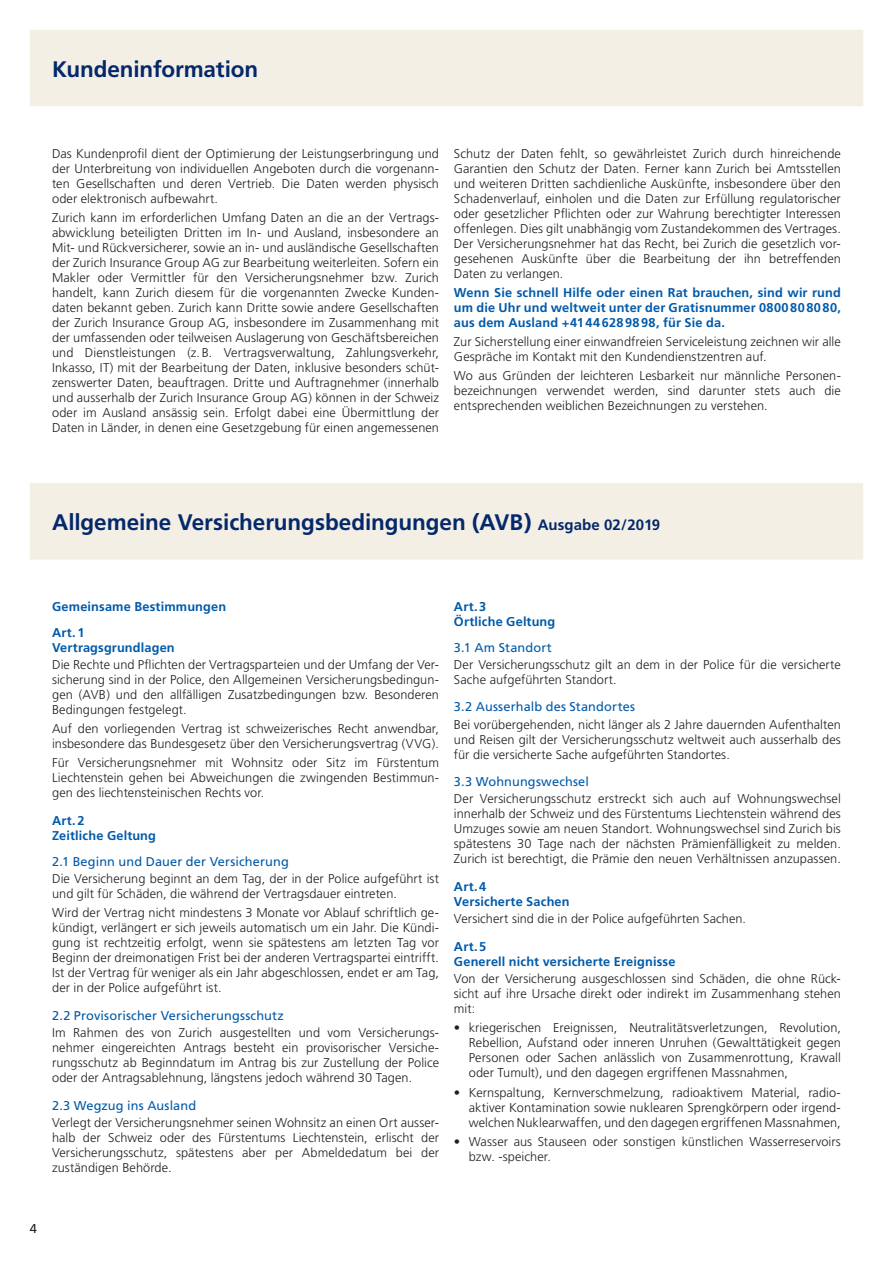
<style>
.page{position:relative;width:893px;height:1263px;background:#fff}
.page>*{position:absolute;margin:0;border:0;box-sizing:border-box;transform-origin:0 0}
.t1{font:700 22.5px "Frutiger";letter-spacing:-.005em;color:#04286b}
.t2{font:300 12.75px/15px "Frutiger";letter-spacing:.005em;color:#231f20;text-align:justify}
.t3{font:700 12.75px/15px "Frutiger";letter-spacing:.015em;color:#015aaa}
.t4{font:12.75px "Frutiger";letter-spacing:.01em;color:#015aaa}
.t5{font:12.75px "Frutiger";color:#231f20}
.s1{font-size:15px}
</style>
<div class="page">
<div style="left:30px;top:30px;width:833px;height:76px;background:#f3efe5"></div>
<div style="left:30px;top:483px;width:833px;height:77px;background:#f3efe5"></div>
<h1 class="t1" style="left:52px;top:56px;width:208px">Kundeninformation</h1>
<p class="t2" style="left:52px;top:146px;width:388px">Das Kundenprofil dient der Optimierung der Leistungserbringung und der Unterbreitung von individuellen Angeboten durch die vorgenann&shy;ten Gesellschaften und deren Vertrieb. Die Daten werden physisch oder elektronisch aufbewahrt.</p>
<p class="t2" style="left:52px;top:210px;width:388px">Zurich kann im erforderlichen Umfang Daten an die an der Vertrags&shy;abwicklung beteiligten Dritten im In- und Ausland, insbesondere an Mit- und Rückversicherer, sowie an in- und ausländische Gesellschaften der Zurich Insurance Group AG zur Bearbeitung weiterleiten. Sofern ein Makler oder Vermittler für den Versicherungsnehmer bzw. Zurich handelt, kann Zurich diesem für die vorgenannten Zwecke Kunden&shy;daten bekannt geben. Zurich kann Dritte sowie andere Gesellschaften der Zurich Insurance Group AG, insbesondere im Zusammenhang mit der umfassenden oder teilweisen Auslagerung von Geschäftsbereichen und Dienstleistungen (z.B. Vertragsverwaltung, Zahlungsverkehr, Inkasso, IT) mit der Bearbeitung der Daten, inklusive besonders schüt&shy;zenswerter Daten, beauftragen. Dritte und Auftragnehmer (innerhalb und ausserhalb der Zurich Insurance Group AG) können in der Schweiz oder im Ausland ansässig sein. Erfolgt dabei eine Übermittlung der Daten in Länder, in denen eine Gesetzgebung für einen angemessenen</p>
<p class="t2" style="left:454px;top:146px;width:388px">Schutz der Daten fehlt, so gewährleistet Zurich durch hinreichende Garantien den Schutz der Daten. Ferner kann Zurich bei Amtsstellen und weiteren Dritten sachdienliche Auskünfte, insbesondere über den Schadenverlauf, einholen und die Daten zur Erfüllung regulatorischer oder gesetzlicher Pflichten oder zur Wahrung berechtigter Interessen offenlegen. Dies gilt unabhängig vom Zustandekommen des Vertrages.<br>Der Versicherungsnehmer hat das Recht, bei Zurich die gesetzlich vor&shy;gesehenen Auskünfte über die Bearbeitung der ihn betreffenden Daten zu verlangen.</p>
<p class="t3" style="left:454px;top:285px;width:388px;text-align:justify">Wenn Sie schnell Hilfe oder einen Rat brauchen, sind wir rund um die Uhr und weltweit unter der Gratisnummer 0800808080, aus dem Ausland +41446289898, für Sie da.</p>
<p class="t2" style="left:454px;top:334px;width:388px">Zur Sicherstellung einer einwandfreien Serviceleistung zeichnen wir alle<br>Gespräche im Kontakt mit den Kundendienstzentren auf.</p>
<p class="t2" style="left:454px;top:368px;width:388px">Wo aus Gründen der leichteren Lesbarkeit nur männliche Personen&shy;bezeichnungen verwendet werden, sind darunter stets auch die entsprechenden weiblichen Bezeichnungen zu verstehen.</p>
<h1 class="t1" style="left:52px;top:509px;width:610px">Allgemeine Versicherungsbedingungen (AVB) <span class="s1">Ausgabe 02/2019</span></h1>
<p class="t3" style="left:52px;top:594px;width:176px;line-height:25.7px">Gemeinsame Bestimmungen<br>Art.1</p>
<p class="t3" style="left:52px;top:640px;width:124px">Vertragsgrundlagen</p>
<p class="t2" style="left:52px;top:657px;width:388px">Die Rechte und Pflichten der Vertragsparteien und der Umfang der Ver&shy;sicherung sind in der Police, den Allgemeinen Versicherungsbedingun&shy;gen (AVB) und den allfälligen Zusatzbedingungen bzw. Besonderen Bedingungen festgelegt.</p>
<p class="t2" style="left:52px;top:721px;width:388px">Auf den vorliegenden Vertrag ist schweizerisches Recht anwendbar, insbesondere das Bundesgesetz über den Versicherungsvertrag (VVG).</p>
<p class="t2" style="left:52px;top:755px;width:388px">Für Versicherungsnehmer mit Wohnsitz oder Sitz im Fürstentum Liechtenstein gehen bei Abweichungen die zwingenden Bestimmun&shy;gen des liechtensteinischen Rechts vor.</p>
<p class="t3" style="left:52px;top:813px;width:105px">Art.2<br>Zeitliche Geltung</p>
<p class="t4" style="left:52px;top:854px;width:238px">2.1 Beginn und Dauer der Versicherung</p>
<p class="t2" style="left:52px;top:871px;width:388px">Die Versicherung beginnt an dem Tag, der in der Police aufgeführt ist und gilt für Schäden, die während der Vertragsdauer eintreten.</p>
<p class="t2" style="left:52px;top:905px;width:388px">Wird der Vertrag nicht mindestens 3 Monate vor Ablauf schriftlich ge&shy;kündigt, verlängert er sich jeweils automatisch um ein Jahr. Die Kündi&shy;gung ist rechtzeitig erfolgt, wenn sie spätestens am letzten Tag vor Beginn der dreimonatigen Frist bei der anderen Vertragspartei eintrifft.<br>Ist der Vertrag für weniger als ein Jahr abgeschlossen, endet er am Tag, der in der Police aufgeführt ist.</p>
<p class="t4" style="left:52px;top:1008px;width:233px">2.2 Provisorischer Versicherungsschutz</p>
<p class="t2" style="left:52px;top:1025px;width:388px">Im Rahmen des von Zurich ausgestellten und vom Versicherungs&shy;nehmer eingereichten Antrags besteht ein provisorischer Versiche&shy;rungsschutz ab Beginndatum im Antrag bis zur Zustellung der Police oder der Antragsablehnung, längstens jedoch während 30 Tagen.</p>
<p class="t4" style="left:52px;top:1098px;width:146px">2.3 Wegzug ins Ausland</p>
<p class="t2" style="left:52px;top:1115px;width:388px">Verlegt der Versicherungsnehmer seinen Wohnsitz an einen Ort ausser&shy;halb der Schweiz oder des Fürstentums Liechtenstein, erlischt der Versicherungsschutz, spätestens aber per Abmeldedatum bei der zuständigen Behörde.</p>
<p class="t3" style="left:454px;top:599px;width:103px">Art.3<br>Örtliche Geltung</p>
<p class="t4" style="left:454px;top:640px;width:99px">3.1 Am Standort</p>
<p class="t2" style="left:454px;top:657px;width:388px">Der Versicherungsschutz gilt an dem in der Police für die versicherte<br>Sache aufgeführten Standort.</p>
<p class="t4" style="left:454px;top:699px;width:183px">3.2 Ausserhalb des Standortes</p>
<p class="t2" style="left:454px;top:717px;width:388px">Bei vorübergehenden, nicht länger als 2 Jahre dauernden Aufenthalten und Reisen gilt der Versicherungsschutz weltweit auch ausserhalb des für die versicherte Sache aufgeführten Standortes.</p>
<p class="t4" style="left:454px;top:774px;width:137px">3.3 Wohnungswechsel</p>
<p class="t2" style="left:454px;top:791px;width:388px">Der Versicherungsschutz erstreckt sich auch auf Wohnungswechsel innerhalb der Schweiz und des Fürstentums Liechtenstein während des Umzuges sowie am neuen Standort. Wohnungswechsel sind Zurich bis spätestens 30 Tage nach der nächsten Prämienfälligkeit zu melden.<br>Zurich ist berechtigt, die Prämie den neuen Verhältnissen anzupassen.</p>
<p class="t3" style="left:454px;top:879px;width:117px">Art.4<br>Versicherte Sachen</p>
<p class="t2" style="left:454px;top:911px;width:294px">Versichert sind die in der Police aufgeführten Sachen.</p>
<p class="t3" style="left:454px;top:939px;width:223px">Art.5<br>Generell nicht versicherte Ereignisse</p>
<p class="t2" style="left:454px;top:971px;width:388px">Von der Versicherung ausgeschlossen sind Schäden, die ohne Rück&shy;sicht auf ihre Ursache direkt oder indirekt im Zusammenhang stehen mit:</p>
<p class="t2" style="left:469px;top:1020px;width:374px;text-indent:-15px">• kriegerischen Ereignissen, Neutralitätsverletzungen, Revolution, Rebellion, Aufstand oder inneren Unruhen (Gewalttätigkeit gegen Personen oder Sachen anlässlich von Zusammenrottung, Krawall oder Tumult), und den dagegen ergriffenen Massnahmen,</p>
<p class="t2" style="left:469px;top:1085px;width:374px;text-indent:-15px">• Kernspaltung, Kernverschmelzung, radioaktivem Material, radio&shy;aktiver Kontamination sowie nuklearen Sprengkörpern oder irgend&shy;welchen Nuklearwaffen, und den dagegen ergriffenen Massnahmen,</p>
<p class="t2" style="left:469px;top:1134px;width:374px;text-indent:-15px">• Wasser aus Stauseen oder sonstigen künstlichen Wasserreservoirs bzw. -speicher.</p>
<p class="t5" style="left:30px;top:1221px;width:9px">4</p>
</div>
